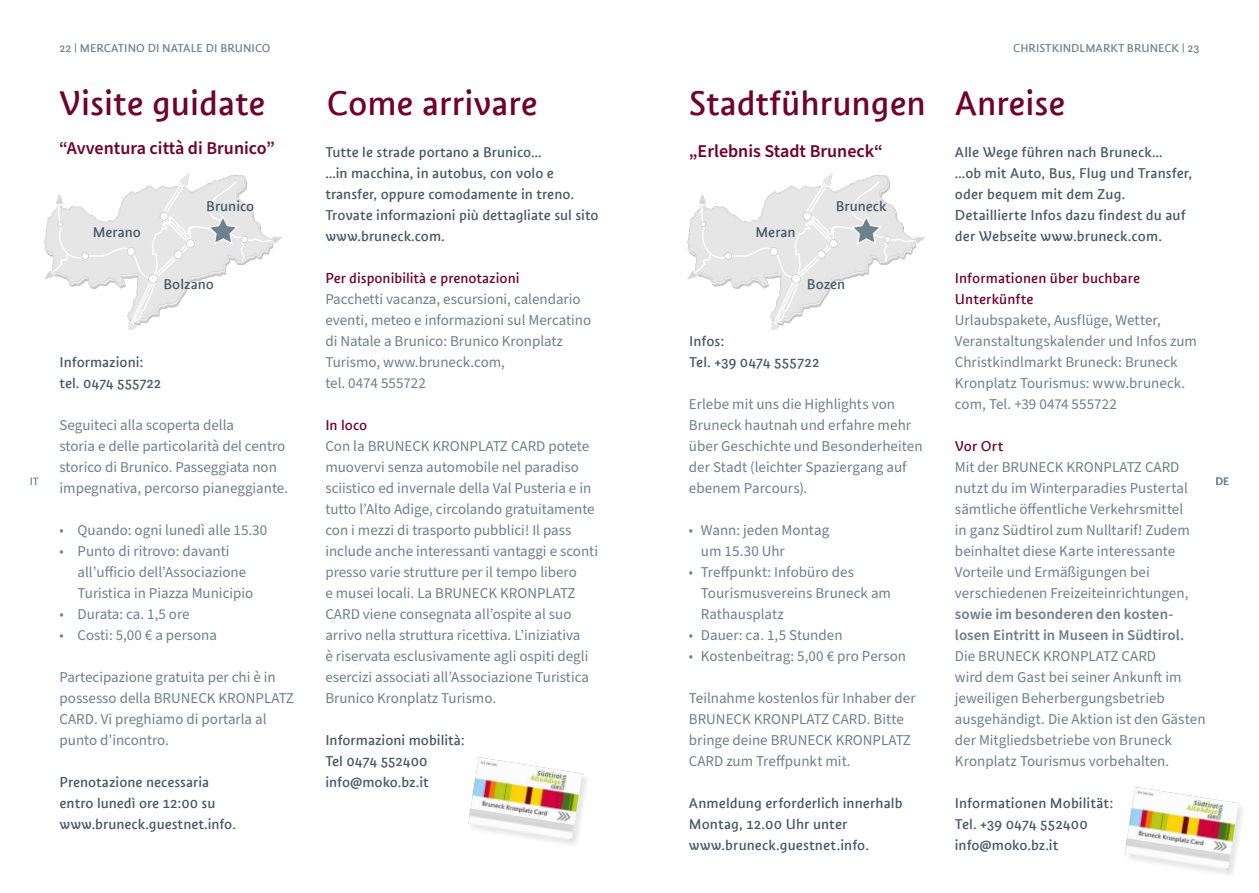
<style>
.page{position:relative;width:1259px;height:893px;background:#fff}
.page>*{position:absolute;margin:0;border:0;box-sizing:border-box;transform-origin:0 0}
.t1{font:36px "Suedtirol Next TT";color:#70022b}
.t2{font:600 18px "Source Sans Pro";color:#70022b}
.t3{font:15px/21px "Source Sans Pro";color:#6d808d}
.t4{font:15px/21px "Suedtirol Next TT";color:#455a67}
.t5{font:15px/21px "Suedtirol Next TT";color:#70022b}
.t6{font:600 15px/21px "Source Sans Pro";letter-spacing:.005em;color:#6d808d}
.t7{font:12px "Suedtirol Next TT";color:#6d808d}
.t8{font:11.25px "Suedtirol Next TT";color:#6d808d}
.s1{font-family:"Assistant";font-weight:300}
</style>
<div class="page">
<img style="left:45px;top:174px;width:237px;height:155px">
<svg style="left:207px;top:214px;width:33px;height:32px"></svg>
<div style="left:468px;top:757px;width:122px;height:92px;background:#000;opacity:.1"></div>
<img style="left:468px;top:757px;width:114px;height:83px">
<img style="left:688px;top:174px;width:237px;height:155px">
<svg style="left:850px;top:214px;width:33px;height:32px"></svg>
<div style="left:1124px;top:787px;width:123px;height:91px;background:#000;opacity:.1"></div>
<img style="left:1124px;top:787px;width:114px;height:83px">
<p class="t8" style="left:30px;top:475px;width:11px">IT</p>
<p class="t7" style="left:60px;top:42px;width:213px">22 | MERCATINO DI NATALE DI BRUNICO</p>
<p class="t7" style="left:1013px;top:42px;width:188px">CHRISTKINDLMARKT BRUNECK | 23</p>
<h1 class="t1" style="left:59px;top:82px;width:208px">Visite guidate</h1>
<p class="t2" style="left:59px;top:136px;width:217px">“Avventura città di Brunico”</p>
<p class="t4" style="left:93px;top:222px;width:50px">Merano</p>
<p class="t4" style="left:206px;top:195px;width:50px">Brunico</p>
<p class="t4" style="left:163px;top:273px;width:52px">Bolzano</p>
<p class="t4" style="left:60px;top:351px;width:103px">Informazioni: tel. 0474 555722</p>
<p class="t3" style="left:60px;top:415px;width:230px">Seguiteci alla scoperta della<br>storia e delle particolarità del centro storico di Brunico. Passeggiata non impegnativa, percorso pianeggiante.</p>
<p class="t3" style="left:60px;top:520px;width:209px"><span class="s1">•</span> Quando: ogni lunedì alle 15.30</p>
<p class="t3" style="left:78px;top:541px;width:177px;text-indent:-18px"><span class="s1">•</span> Punto di ritrovo: davanti all’ufficio dell’Associazione<br>Turistica in Piazza Municipio</p>
<p class="t3" style="left:60px;top:604px;width:131px"><span class="s1">•</span> Durata: ca. 1,5 ore</p>
<p class="t3" style="left:60px;top:625px;width:159px"><span class="s1">•</span> Costi: 5,00 € a persona</p>
<p class="t3" style="left:60px;top:667px;width:236px">Partecipazione gratuita per chi è in possesso della BRUNECK KRONPLATZ<br>CARD. Vi preghiamo di portarla al punto d’incontro.</p>
<p class="t4" style="left:60px;top:771px;width:178px">Prenotazione necessaria entro lunedì ore 12:00 su www.bruneck.guestnet.info.</p>
<h1 class="t1" style="left:327px;top:82px;width:212px">Come arrivare</h1>
<p class="t4" style="left:325px;top:141px;width:275px">Tutte le strade portano a Brunico…<br>…in macchina, in autobus, con volo e transfer, oppure comodamente in treno.<br>Trovate informazioni più dettagliate sul sito www.bruneck.com.</p>
<p class="t5" style="left:325px;top:267px;width:196px">Per disponibilità e prenotazioni</p>
<p class="t3" style="left:325px;top:289px;width:267px">Pacchetti vacanza, escursioni, calendario eventi, meteo e informazioni sul Mercatino di Natale a Brunico: Brunico Kronplatz Turismo, www.bruneck.com,<br>tel. 0474 555722</p>
<p class="t5" style="left:325px;top:414px;width:43px">In loco</p>
<p class="t3" style="left:325px;top:436px;width:274px">Con la BRUNECK KRONPLATZ CARD potete muovervi senza automobile nel paradiso sciistico ed invernale della Val Pusteria e in tutto l’Alto Adige, circolando gratuitamente con i mezzi di trasporto pubblici! Il pass include anche interessanti vantaggi e sconti presso varie strutture per il tempo libero<br>e musei locali. La BRUNECK KRONPLATZ CARD viene consegnata all’ospite al suo arrivo nella struttura ricettiva. L’iniziativa<br>è riservata esclusivamente agli ospiti degli esercizi associati all’Associazione Turistica Brunico Kronplatz Turismo.</p>
<p class="t4" style="left:325px;top:729px;width:141px">Informazioni mobilità:<br>Tel 0474 552400 info@moko.bz.it</p>
<h1 class="t1" style="left:689px;top:82px;width:239px">Stadtführungen</h1>
<p class="t2" style="left:689px;top:139px;width:196px">„Erlebnis Stadt Bruneck“</p>
<p class="t4" style="left:755px;top:222px;width:42px">Meran</p>
<p class="t4" style="left:835px;top:195px;width:52px">Bruneck</p>
<p class="t4" style="left:807px;top:273px;width:40px">Bozen</p>
<p class="t4" style="left:689px;top:330px;width:132px">Infos:<br>Tel. +39 0474 555722</p>
<p class="t3" style="left:689px;top:394px;width:235px">Erlebe mit uns die Highlights von<br>Bruneck hautnah und erfahre mehr über Geschichte und Besonderheiten der Stadt (leichter Spaziergang auf ebenem Parcours).</p>
<p class="t3" style="left:701px;top:520px;width:130px;text-indent:-12px"><span class="s1">•</span> Wann: jeden Montag um 15.30 Uhr</p>
<p class="t3" style="left:701px;top:562px;width:192px;text-indent:-12px"><span class="s1">•</span> Treffpunkt: Infobüro des<br>Tourismusvereins Bruneck am<br>Rathausplatz</p>
<p class="t3" style="left:689px;top:625px;width:155px"><span class="s1">•</span> Dauer: ca. 1,5 Stunden</p>
<p class="t3" style="left:689px;top:646px;width:219px"><span class="s1">•</span> Kostenbeitrag: 5,00 € pro Person</p>
<p class="t3" style="left:689px;top:688px;width:228px">Teilnahme kostenlos für Inhaber der<br>BRUNECK KRONPLATZ CARD. Bitte bringe deine BRUNECK KRONPLATZ<br>CARD zum Treffpunkt mit.</p>
<p class="t4" style="left:689px;top:792px;width:215px">Anmeldung erforderlich innerhalb<br>Montag, 12.00 Uhr unter www.bruneck.guestnet.info.</p>
<h1 class="t1" style="left:954px;top:82px;width:112px">Anreise</h1>
<p class="t4" style="left:955px;top:141px;width:239px">Alle Wege führen nach Bruneck… …ob mit Auto, Bus, Flug und Transfer, oder bequem mit dem Zug.<br>Detaillierte Infos dazu findest du auf der Webseite www.bruneck.com.</p>
<p class="t5" style="left:955px;top:267px;width:187px">Informationen über buchbare<br>Unterkünfte</p>
<p class="t3" style="left:955px;top:310px;width:244px">Urlaubspakete, Ausflüge, Wetter, Veranstaltungskalender und Infos zum Christkindlmarkt Bruneck: Bruneck Kronplatz Tourismus: www.bruneck. com, Tel. +39 0474 555722</p>
<p class="t5" style="left:955px;top:435px;width:50px">Vor Ort</p>
<p class="t3" style="left:955px;top:457px;width:236px">Mit der BRUNECK KRONPLATZ CARD nutzt du im Winterparadies Pustertal sämtliche öffentliche Verkehrsmittel in ganz Südtirol zum Nulltarif! Zudem beinhaltet diese Karte interessante Vorteile und Ermäßigungen bei verschiedenen Freizeiteinrichtungen,</p>
<p class="t6" style="left:955px;top:604px;width:231px">sowie im besonderen den kosten&shy;losen Eintritt in Museen in Südtirol.</p>
<p class="t3" style="left:955px;top:646px;width:252px">Die BRUNECK KRONPLATZ CARD<br>wird dem Gast bei seiner Ankunft im jeweiligen Beherbergungsbetrieb ausgehändigt. Die Aktion ist den Gästen der Mitgliedsbetriebe von Bruneck Kronplatz Tourismus vorbehalten.</p>
<p class="t4" style="left:955px;top:792px;width:160px">Informationen Mobilität:<br>Tel. +39 0474 552400 info@moko.bz.it</p>
<p class="t8" style="left:1215px;top:475px;width:15px">DE</p>
</div>
